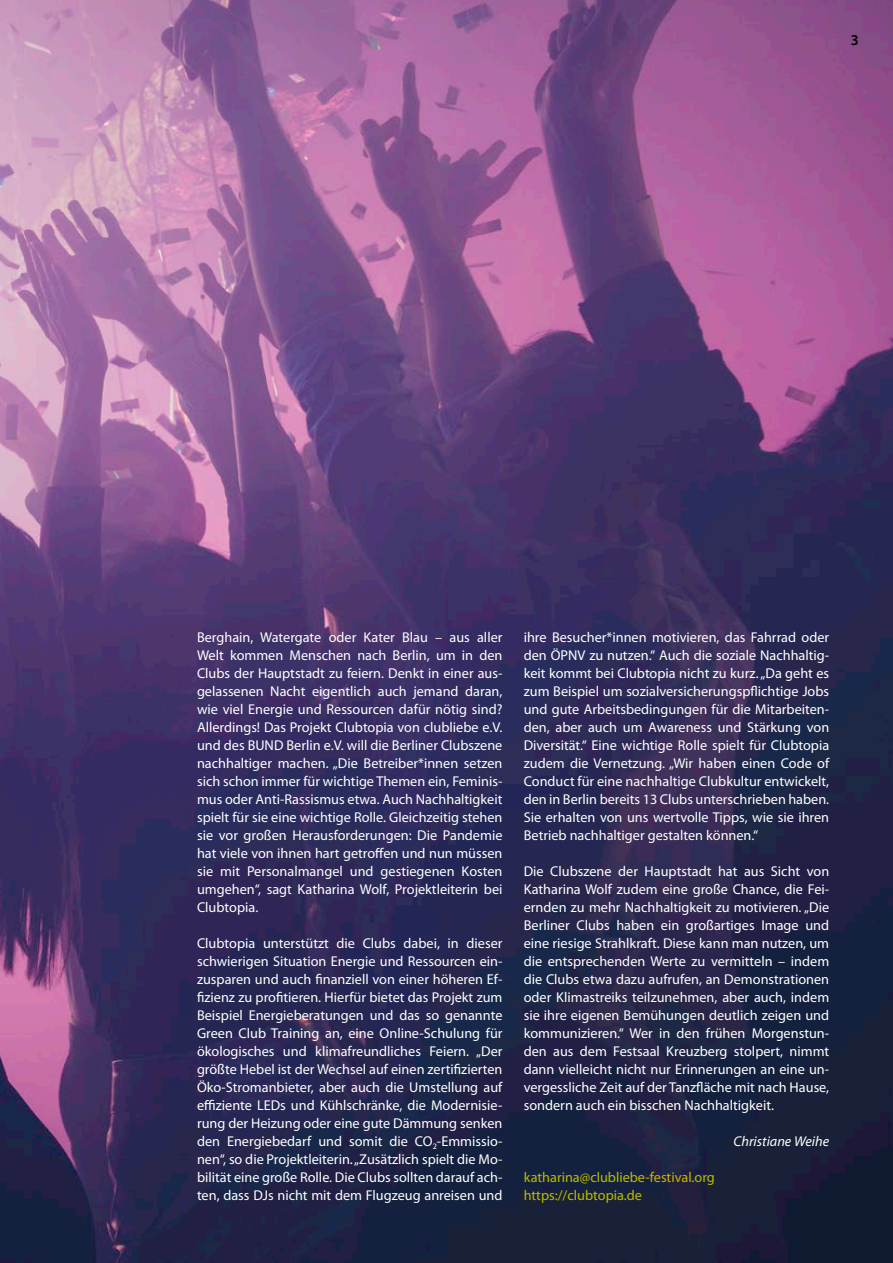
<style>
.page{position:relative;width:893px;height:1263px;background:#fff}
.page>*{position:absolute;margin:0;border:0;box-sizing:border-box;transform-origin:0 0}
.t1{font:600 15px "Myriad Pro";color:#000}
.t2{font:14.25px/18px "Myriad Pro";color:#fff;text-align:justify}
.t3{font:14.25px/18px "Myriad Pro";color:#bcbb00}
.t4{font:italic 14.25px "Myriad Pro";color:#fff}
</style>
<div class="page">
<img style="left:0;top:0;width:893px;height:1263px">
<p class="t1" style="left:851px;top:31px;width:10px">3</p>
<p class="t2" style="left:197px;top:628px;width:307px">Berghain, Watergate oder Kater Blau – aus aller Welt kommen Menschen nach Berlin, um in den Clubs der Hauptstadt zu feiern. Denkt in einer aus&shy;gelassenen Nacht eigentlich auch jemand daran, wie viel Energie und Ressourcen dafür nötig sind?<br>Allerdings! Das Projekt Clubtopia von clubliebe e.V. und des BUND Berlin e.V. will die Berliner Clubszene nachhaltiger machen. „Die Betreiber*innen setzen sich schon immer für wichtige Themen ein, Feminis&shy;mus oder Anti-Rassismus etwa. Auch Nachhaltigkeit spielt für sie eine wichtige Rolle. Gleichzeitig stehen sie vor großen Herausforderungen: Die Pandemie hat viele von ihnen hart getroffen und nun müssen sie mit Personalmangel und gestiegenen Kosten umgehen“, sagt Katharina Wolf, Projektleiterin bei Clubtopia.</p>
<p class="t2" style="left:197px;top:934px;width:307px">Clubtopia unterstützt die Clubs dabei, in dieser schwierigen Situation Energie und Ressourcen ein&shy;zusparen und auch finanziell von einer höheren Ef&shy;fizienz zu profitieren. Hierfür bietet das Projekt zum Beispiel Energieberatungen und das so genannte Green Club Training an, eine Online-Schulung für ökologisches und klimafreundliches Feiern. „Der größte Hebel ist der Wechsel auf einen zertifizierten Öko-Stromanbieter, aber auch die Umstellung auf effiziente LEDs und Kühlschränke, die Modernisie&shy;rung der Heizung oder eine gute Dämmung senken den Energiebedarf und somit die CO<sub>2</sub>-Emmissio&shy;nen“, so die Projektleiterin. „Zusätzlich spielt die Mo&shy;bilität eine große Rolle. Die Clubs sollten darauf ach&shy;ten, dass DJs nicht mit dem Flugzeug anreisen und</p>
<p class="t2" style="left:524px;top:628px;width:307px">ihre Besucher*innen motivieren, das Fahrrad oder den ÖPNV zu nutzen.“ Auch die soziale Nachhaltig&shy;keit kommt bei Clubtopia nicht zu kurz. „Da geht es zum Beispiel um sozialversicherungspflichtige Jobs und gute Arbeitsbedingungen für die Mitarbeiten&shy;den, aber auch um Awareness und Stärkung von Diversität.“ Eine wichtige Rolle spielt für Clubtopia zudem die Vernetzung. „Wir haben einen Code of Conduct für eine nachhaltige Clubkultur entwickelt, den in Berlin bereits 13 Clubs unterschrieben haben.<br>Sie erhalten von uns wertvolle Tipps, wie sie ihren Betrieb nachhaltiger gestalten können.“</p>
<p class="t2" style="left:524px;top:862px;width:307px">Die Clubszene der Hauptstadt hat aus Sicht von Katharina Wolf zudem eine große Chance, die Fei&shy;ernden zu mehr Nachhaltigkeit zu motivieren. „Die Berliner Clubs haben ein großartiges Image und eine riesige Strahlkraft. Diese kann man nutzen, um die entsprechenden Werte zu vermitteln – indem die Clubs etwa dazu aufrufen, an Demonstrationen oder Klimastreiks teilzunehmen, aber auch, indem sie ihre eigenen Bemühungen deutlich zeigen und kommunizieren.“ Wer in den frühen Morgenstun&shy;den aus dem Festsaal Kreuzberg stolpert, nimmt dann vielleicht nicht nur Erinnerungen an eine un&shy;vergessliche Zeit auf der Tanzfläche mit nach Hause, sondern auch ein bisschen Nachhaltigkeit.</p>
<p class="t4" style="left:734px;top:1132px;width:97px">Christiane Weihe</p>
<p class="t3" style="left:524px;top:1168px;width:193px">katharina@clubliebe-festival.org https://clubtopia.de</p>
</div>
